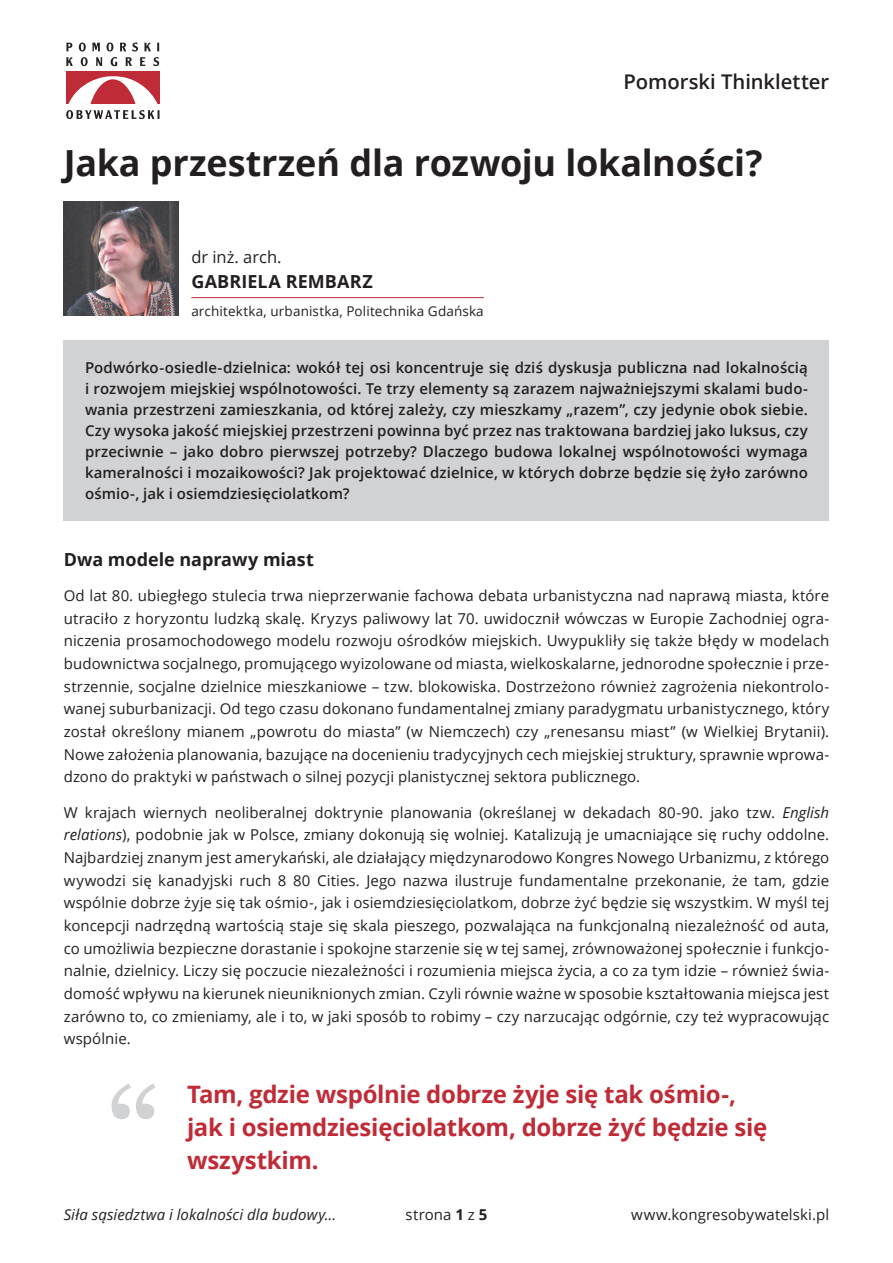
<style>
.page{position:relative;width:893px;height:1263px;background:#fff}
.page>*{position:absolute;margin:0;border:0;box-sizing:border-box;transform-origin:0 0}
.t1{font:135px "Georgia";color:#d1d2d4}
.t2{font:700 36px "Open Sans";letter-spacing:-.01em;color:#231f20}
.t3{font:700 24px/33.2px "Open Sans";letter-spacing:-.015em;color:#bf2b37}
.t4{font:600 20.25px "Open Sans";letter-spacing:-.005em;color:#231f20}
.t5{font:700 18px "Open Sans";color:#231f20}
.t6{font:16.5px "Open Sans";color:#231f20}
.t7{font:15px/22.6px "Open Sans";letter-spacing:.005em;color:#231f20;text-align:justify}
.t8{font:600 15px/21px "Open Sans";letter-spacing:.005em;color:#231f20;text-align:justify}
.t9{font:italic 15px "Open Sans";letter-spacing:.005em;color:#231f20}
.t10{font:13.5px "Open Sans";letter-spacing:.01em;color:#231f20}
.s1{font-style:italic}
.s2{font-weight:700}
</style>
<div class="page">
<div style="left:66px;top:72px;width:94px;height:32px;background:#bf2b37"></div>
<svg style="left:68px;top:76px;width:90px;height:28px"></svg>
<svg style="left:66px;top:43px;width:6px;height:8px"></svg>
<svg style="left:66px;top:57px;width:7px;height:9px"></svg>
<svg style="left:79px;top:43px;width:80px;height:23px"></svg>
<svg style="left:66px;top:110px;width:94px;height:9px"></svg>
<img style="left:64px;top:201px;width:115px;height:115px">
<hr style="left:191px;top:297px;width:293px;height:1px;background:#bf2b37">
<div style="left:64px;top:340px;width:765px;height:180px;background:#d1d2d4"></div>
<h3 class="t4" style="left:624px;top:67px;width:207px">Pomorski Thinkletter</h3>
<h2 class="t2" style="left:64px;top:138px;width:700px">Jaka przestrzeń dla rozwoju lokalności?</h2>
<p class="t6" style="left:191px;top:245px;width:92px">dr inż. arch.</p>
<p class="t5" style="left:191px;top:269px;width:183px">GABRIELA REMBARZ</p>
<p class="t10" style="left:191px;top:302px;width:294px">architektka, urbanistka, Politechnika Gdańska</p>
<p class="t8" style="left:85px;top:357px;width:724px">Podwórko-‑osiedle-‑dzielnica: wokół tej osi koncentruje się dziś dyskusja publiczna nad lokalnością i rozwojem miejskiej wspólnotowości. Te trzy elementy są zarazem najważniejszymi skalami budo&shy;wania przestrzeni zamieszkania, od której zależy, czy mieszkamy „razem”, czy jedynie obok siebie.<br>Czy wysoka jakość miejskiej przestrzeni powinna być przez nas traktowana bardziej jako luksus, czy przeciwnie – jako dobro pierwszej potrzeby? Dlaczego budowa lokalnej wspólnotowości wymaga kameralności i mozaikowości? Jak projektować dzielnice, w których dobrze będzie się żyło zarówno ośmio‑, jak i osiemdziesięciolatkom?</p>
<p class="t5" style="left:64px;top:546px;width:252px">Dwa modele naprawy miast</p>
<p class="t7" style="left:64px;top:584px;width:767px">Od lat 80. ubiegłego stulecia trwa nieprzerwanie fachowa debata urbanistyczna nad naprawą miasta, które utraciło z horyzontu ludzką skalę. Kryzys paliwowy lat 70. uwidocznił wówczas w Europie Zachodniej ogra&shy;niczenia prosamochodowego modelu rozwoju ośrodków miejskich. Uwypukliły się także błędy w modelach budownictwa socjalnego, promującego wyizolowane od miasta, wielkoskalarne, jednorodne społecznie i prze&shy;strzennie, socjalne dzielnice mieszkaniowe – tzw. blokowiska. Dostrzeżono również zagrożenia niekontrolo&shy;wanej suburbanizacji. Od tego czasu dokonano fundamentalnej zmiany paradygmatu urbanistycznego, który został określony mianem „powrotu do miasta” (w Niemczech) czy „renesansu miast” (w Wielkiej Brytanii).<br>Nowe założenia planowania, bazujące na docenieniu tradycyjnych cech miejskiej struktury, sprawnie wprowa&shy;dzono do praktyki w państwach o silnej pozycji planistycznej sektora publicznego.</p>
<p class="t7" style="left:64px;top:801px;width:767px">W krajach wiernych neoliberalnej doktrynie planowania (określanej w dekadach 80‑90. jako tzw. <span class="s1">English relations</span>), podobnie jak w Polsce, zmiany dokonują się wolniej. Katalizują je umacniające się ruchy oddolne.<br>Najbardziej znanym jest amerykański, ale działający międzynarodowo Kongres Nowego Urbanizmu, z którego wywodzi się kanadyjski ruch 8 80 Cities. Jego nazwa ilustruje fundamentalne przekonanie, że tam, gdzie wspólnie dobrze żyje się tak ośmio‑, jak i osiemdziesięciolatkom, dobrze żyć będzie się wszystkim. W myśl tej koncepcji nadrzędną wartością staje się skala pieszego, pozwalająca na funkcjonalną niezależność od auta, co umożliwia bezpieczne dorastanie i spokojne starzenie się w tej samej, zrównoważonej społecznie i funkcjo&shy;nalnie, dzielnicy. Liczy się poczucie niezależności i rozumienia miejsca życia, a co za tym idzie – również świa&shy;domość wpływu na kierunek nieuniknionych zmian. Czyli równie ważne w sposobie kształtowania miejsca jest zarówno to, co zmieniamy, ale i to, w jaki sposób to robimy – czy narzucając odgórnie, czy też wypracowując wspólnie.</p>
<h1 class="t1" style="left:106px;top:1056px;width:57px">“</h1>
<h3 class="t3" style="left:187px;top:1077px;width:582px">Tam, gdzie wspólnie dobrze żyje się tak ośmio‑, jak i osiemdziesięciolatkom, dobrze żyć będzie się wszystkim.</h3>
<p class="t9" style="left:64px;top:1205px;width:274px">Siła sąsiedztwa i lokalności dla budowy…</p>
<p class="t7" style="left:406px;top:1203px;width:83px">strona <span class="s2">1</span> z <span class="s2">5</span></p>
<p class="t7" style="left:631px;top:1203px;width:199px">www.kongresobywatelski.pl</p>
</div>
